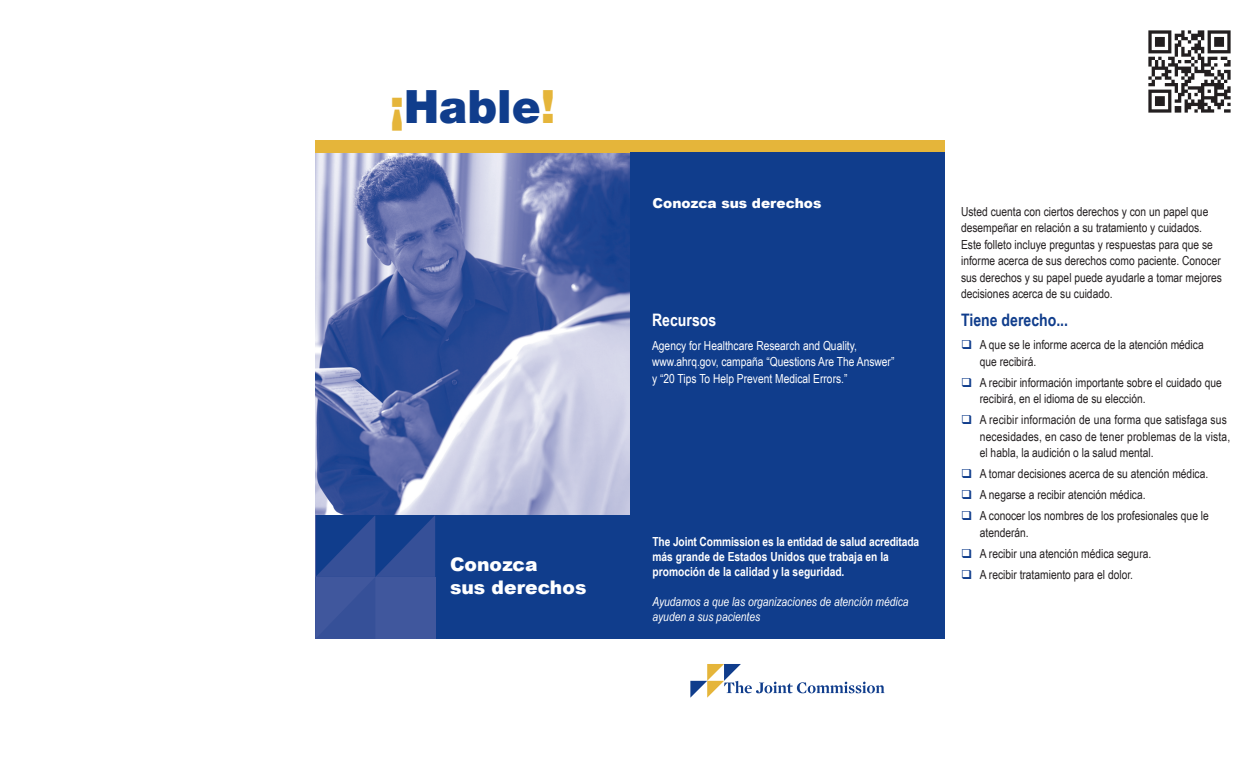
<style>
.page{position:relative;width:1260px;height:765px;background:#fff}
.page>*{position:absolute;margin:0;border:0;box-sizing:border-box;transform-origin:0 0}
.t1{font:900 46px "Helvetica Neue";color:#103d8c}
.t2{font:900 18.75px/22.5px "Arial";color:#fff}
.t3{font:700 17.25px "Arial Narrow";color:#103d8c}
.t4{font:700 17.25px "Arial Narrow";color:#fff}
.t5{font:900 13.75px "Arial";color:#fff}
.t6{font:12.5px/16.5px "Arial Narrow";color:#231f20}
.t7{font:12.5px/16.5px "Arial Narrow";color:#fff}
.t8{font:700 12.5px/15px "Arial Narrow";color:#fff}
.t9{font:italic 12.5px/15px "Arial Narrow";color:#fff}
.s1{color:#e5b53a}
.s2{color:#103d8c}
</style>
<div class="page">
<img style="left:315px;top:153px;width:315px;height:363px">
<div style="left:315px;top:141px;width:630px;height:12px;background:#e5b53a"></div>
<div style="left:315px;top:516px;width:315px;height:123px;background:#103d8c"></div>
<svg style="left:315px;top:516px;width:120px;height:123px"></svg>
<svg style="left:690px;top:664px;width:195px;height:34px"></svg>
<div style="left:630px;top:153px;width:315px;height:486px;background:#103d8c"></div>
<img style="left:1148px;top:30px;width:83px;height:83px">
<h1 class="t1" style="left:390px;top:79px;width:167px"><span class="s1">¡</span>Hable<span class="s1">!</span></h1>
<h2 class="t2" style="left:450px;top:554px;width:138px">Conozca<br>sus derechos</h2>
<p class="t5" style="left:652px;top:195px;width:170px">Conozca sus derechos</p>
<h3 class="t4" style="left:652px;top:307px;width:66px">Recursos</h3>
<p class="t7" style="left:652px;top:337px;width:244px">Agency for Healthcare Research and Quality, www.ahrq.gov, campaña “Questions Are The Answer” y “20 Tips To Help Prevent Medical Errors.”</p>
<p class="t8" style="left:652px;top:534px;width:268px">The Joint Commission es la entidad de salud acreditada más grande de Estados Unidos que trabaja en la promoción de la calidad y la seguridad.</p>
<p class="t9" style="left:652px;top:594px;width:258px">Ayudamos a que las organizaciones de atención médica ayuden a sus pacientes</p>
<p class="t6" style="left:961px;top:203px;width:262px">Usted cuenta con ciertos derechos y con un papel que desempeñar en relación a su tratamiento y cuidados.<br>Este folleto incluye preguntas y respuestas para que se informe acerca de sus derechos como paciente. Conocer sus derechos y su papel puede ayudarle a tomar mejores decisiones acerca de su cuidado.</p>
<h3 class="t3" style="left:961px;top:306px;width:109px">Tiene derecho...</h3>
<p class="t6" style="left:980px;top:336px;width:225px;text-indent:-19px"><span class="s2">❑</span> A que se le informe acerca de la atención médica que recibirá.</p>
<p class="t6" style="left:980px;top:374px;width:244px;text-indent:-19px"><span class="s2">❑</span> A recibir información importante sobre el cuidado que recibirá, en el idioma de su elección.</p>
<p class="t6" style="left:980px;top:411px;width:252px;text-indent:-19px"><span class="s2">❑</span> A recibir información de una forma que satisfaga sus necesidades, en caso de tener problemas de la vista, el habla, la audición o la salud mental.</p>
<p class="t6" style="left:961px;top:465px;width:249px"><span class="s2">❑</span> A tomar decisiones acerca de su atención médica.</p>
<p class="t6" style="left:961px;top:486px;width:186px"><span class="s2">❑</span> A negarse a recibir atención médica.</p>
<p class="t6" style="left:980px;top:507px;width:231px;text-indent:-19px"><span class="s2">❑</span> A conocer los nombres de los profesionales que le atenderán.</p>
<p class="t6" style="left:961px;top:545px;width:192px"><span class="s2">❑</span> A recibir una atención médica segura.</p>
<p class="t6" style="left:961px;top:566px;width:174px"><span class="s2">❑</span> A recibir tratamiento para el dolor.</p>
</div>
